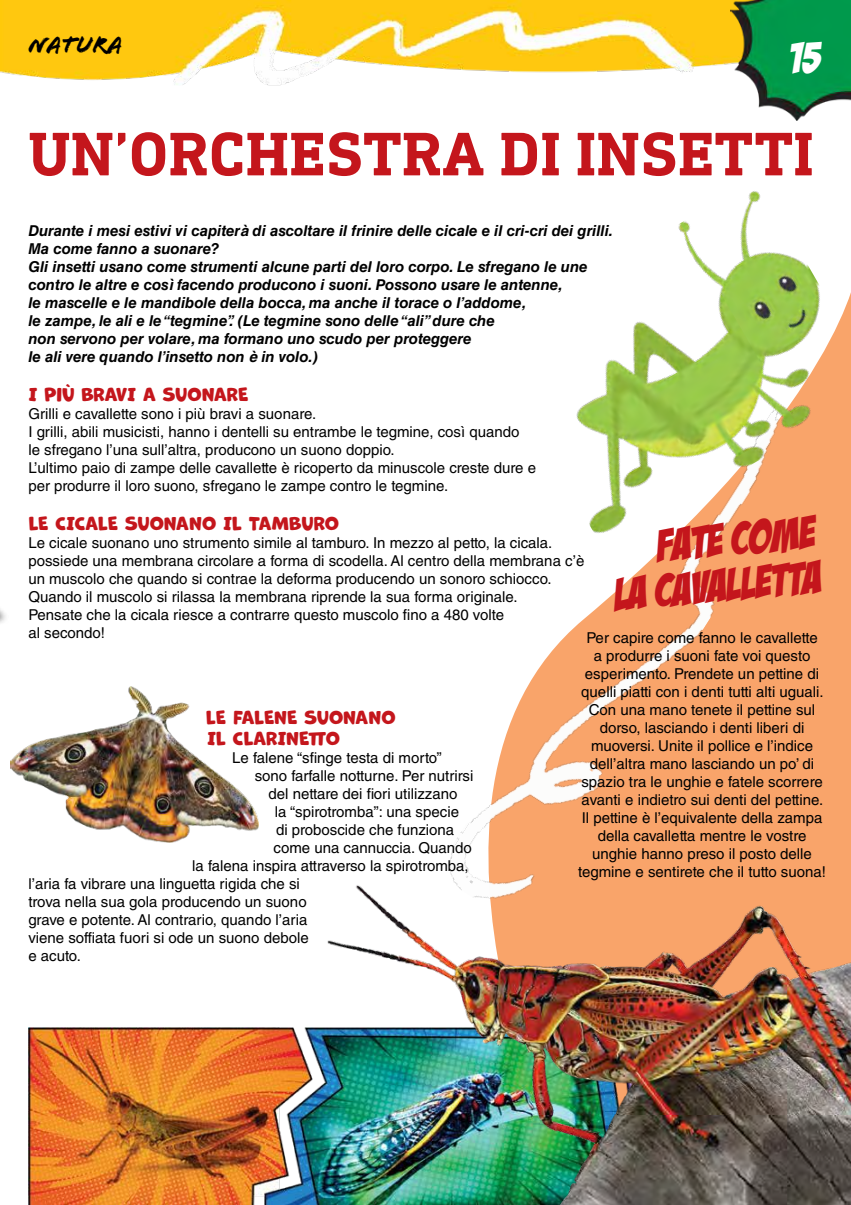
<style>
.page{position:relative;width:851px;height:1205px;background:#fff}
.page>*{position:absolute;margin:0;border:0;box-sizing:border-box;transform-origin:0 0}
.t1{font:700 62.5px "DIN Next Slab Pro";letter-spacing:.01em;color:#c4161c}
.t2{font:45px/45px "Bada Boom BB";color:#c4161c;text-align:right}
.t3{font:42.5px "Bada Boom BB";color:#fff}
.t4{font:25px "Flood Std";color:#000}
.t5{font:17.5px/21px "Marvin Round";color:#c4161c}
.t6{font:15px/18px "Helvetica LT Std";color:#000}
.t7{font:italic 700 15px/18px "Helvetica LT Std";color:#000}
</style>
<div class="page">
<div style="left:823px;top:550px;width:27px;height:334px;background:#f9a46a"></div>
<img style="left:0;top:0;width:730px;height:85px">
<img style="left:730px;top:0;width:120px;height:120px">
<img style="left:28px;top:1028px;width:298px;height:177px">
<img style="left:449px;top:550px;width:374px;height:334px">
<img style="left:326px;top:884px;width:524px;height:321px">
<img style="left:11px;top:687px;width:248px;height:155px">
<img style="left:576px;top:191px;width:274px;height:359px">
<h3 class="t4" style="left:28px;top:30px;width:95px">NATURA</h3>
<h3 class="t3" style="left:788px;top:35px;width:35px">15</h3>
<h1 class="t1" style="left:29px;top:118px;width:786px">UN’ORCHESTRA DI INSETTI</h1>
<p class="t7" style="left:28px;top:221px;width:586px">Durante i mesi estivi vi capiterà di ascoltare il frinire delle cicale e il cri-cri dei grilli.<br>Ma come fanno a suonare?<br>Gli insetti usano come strumenti alcune parti del loro corpo. Le sfregano le une contro le altre e così facendo producono i suoni. Possono usare le antenne,<br>le mascelle e le mandibole della bocca, ma anche il torace o l’addome,<br>le zampe, le ali e le “tegmine”. (Le tegmine sono delle “ali” dure che<br>non servono per volare, ma formano uno scudo per proteggere<br>le ali vere quando l’insetto non è in volo.)</p>
<p class="t5" style="left:28px;top:384px;width:221px">I Più BRAVI A SUONARE</p>
<p class="t6" style="left:28px;top:404px;width:509px">Grilli e cavallette sono i più bravi a suonare.<br>I grilli, abili musicisti, hanno i dentelli su entrambe le tegmine, così quando<br>le sfregano l’una sull’altra, producono un suono doppio.<br>L’ultimo paio di zampe delle cavallette è ricoperto da minuscole creste dure e per produrre il loro suono, sfregano le zampe contro le tegmine.</p>
<p class="t5" style="left:28px;top:513px;width:312px">LE CICALE SUONANO IL TAMBURO</p>
<p class="t6" style="left:28px;top:533px;width:557px">Le cicale suonano uno strumento simile al tamburo. In mezzo al petto, la cicala. possiede una membrana circolare a forma di scodella. Al centro della membrana c’è un muscolo che quando si contrae la deforma producendo un sonoro schiocco.<br>Quando il muscolo si rilassa la membrana riprende la sua forma originale.<br>Pensate che la cicala riesce a contrarre questo muscolo fino a 480 volte<br>al secondo!</p>
<h2 class="t2" style="left:608px;top:528px;width:209px;rotate:-5deg">Fate come<br>la cavalletta</h2>
<p class="t6" style="left:578px;top:629px;width:249px;text-align:center">Per capire come fanno le cavallette<br>a produrre i suoni fate voi questo esperimento. Prendete un pettine di quelli piatti con i denti tutti alti uguali.<br>Con una mano tenete il pettine sul dorso, lasciando i denti liberi di muoversi. Unite il pollice e l’indice dell’altra mano lasciando un po’ di spazio tra le unghie e fatele scorrere avanti e indietro sui denti del pettine.<br>Il pettine è l’equivalente della zampa della cavalletta mentre le vostre unghie hanno preso il posto delle tegmine e sentirete che il tutto suona!</p>
<p class="t5" style="left:206px;top:708px;width:191px">LE FALENE SUONANO<br>IL CLARINETTO</p>
<p class="t6" style="left:232px;top:749px;width:211px">Le falene “sfinge testa di morto”</p>
<p class="t6" style="left:255px;top:767px;width:220px">sono farfalle notturne. Per nutrirsi</p>
<p class="t6" style="left:268px;top:785px;width:190px">del nettare dei fiori utilizzano</p>
<p class="t6" style="left:275px;top:803px;width:186px">la “spirotromba”: una specie</p>
<p class="t6" style="left:276px;top:821px;width:180px">di proboscide che funziona</p>
<p class="t6" style="left:273px;top:839px;width:200px">come una cannuccia. Quando</p>
<p class="t6" style="left:192px;top:857px;width:278px">la falena inspira attraverso la spirotromba,</p>
<p class="t6" style="left:28px;top:875px;width:273px">l’aria fa vibrare una linguetta rigida che si</p>
<p class="t6" style="left:28px;top:893px;width:280px">trova nella sua gola producendo un suono</p>
<p class="t6" style="left:28px;top:911px;width:280px">grave e potente. Al contrario, quando l’aria</p>
<p class="t6" style="left:28px;top:929px;width:282px">viene soffiata fuori si ode un suono debole</p>
<p class="t6" style="left:28px;top:947px;width:54px">e acuto.</p>
</div>
